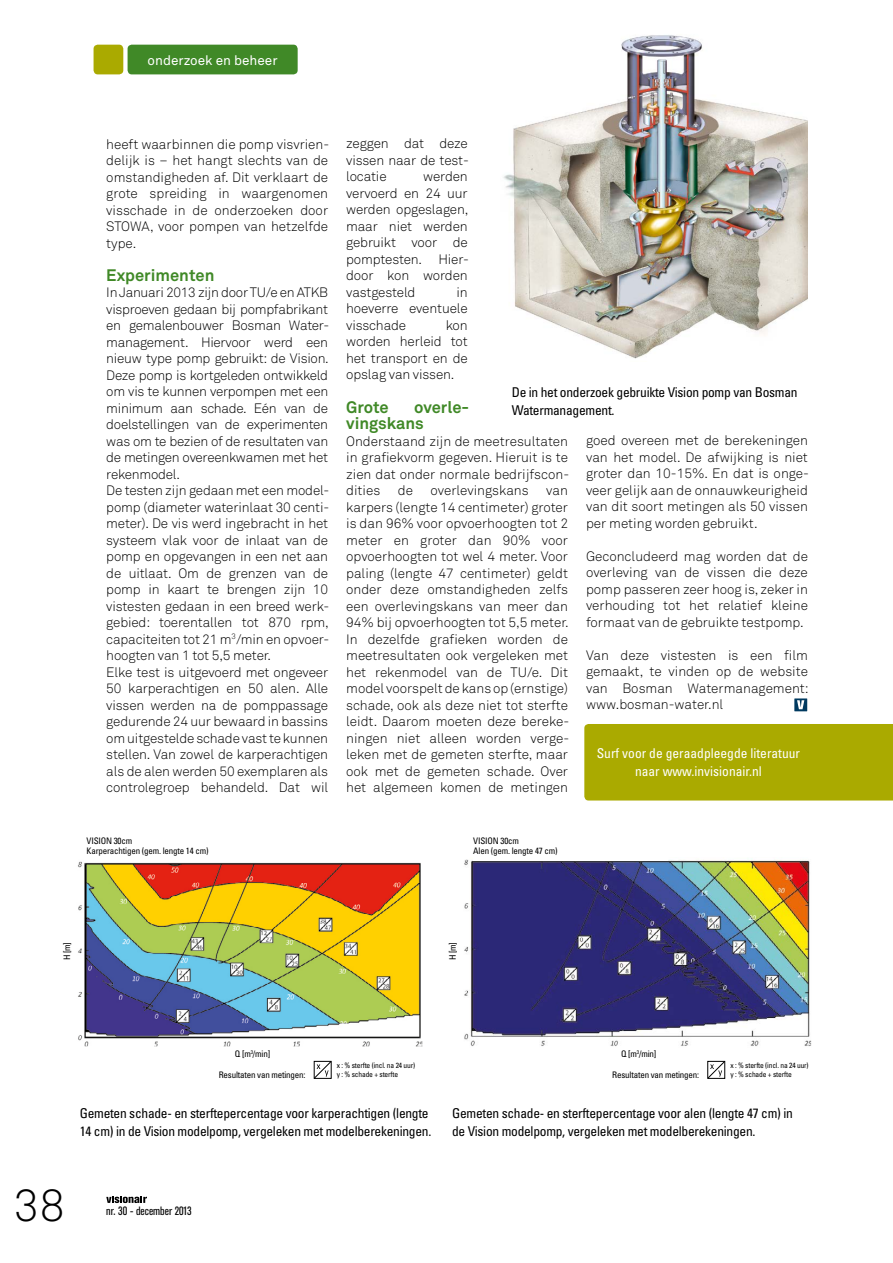
<style>
.page{position:relative;width:893px;height:1263px;background:#fff}
.page>*{position:absolute;margin:0;border:0;box-sizing:border-box;transform-origin:0 0}
.t1{font:300 45px "Akkurat";color:#000}
.t2{font:700 16.5px/16.5px "Akkurat";color:#408927}
.t3{font:300 13.5px/16.5px "Akkurat";letter-spacing:-.01em;color:#000;text-align:justify}
.t4{font:condensed 13.5px/18px "Univers";letter-spacing:-.02em;color:#000}
.t5{font:condensed 13.5px/18px "Univers";color:#fff;text-align:center}
.t6{font:13.5px "Akkurat";color:#fff}
.t7{font:12px "Akzidenz Grotesk Condensed BQ";color:#000}
.t8{font:condensed 9px/10.5px "Univers";letter-spacing:-.02em;color:#000}
.t9{font:condensed 7.5px/9px "Univers";letter-spacing:-.02em;color:#000}
</style>
<div class="page">
<svg style="left:106px;top:1197px;width:41px;height:6px"></svg>
<div style="left:584px;top:724px;width:309px;height:76px;background:#aa0"></div>
<svg style="left:794px;top:698px;width:13px;height:13px"></svg>
<img style="left:503px;top:35px;width:305px;height:324px">
<div style="left:128px;top:45px;width:170px;height:29px;background:#408927;border-radius:4px"></div>
<div style="left:94px;top:45px;width:29px;height:29px;background:#aa0;border-radius:4px"></div>
<img style="left:78px;top:861px;width:344px;height:186px">
<img style="left:464px;top:859px;width:347px;height:187px">
<div style="left:473px;top:837px;width:195px;height:24px;background:#fff"></div>
<svg style="left:314px;top:1061px;width:18px;height:18px"></svg>
<svg style="left:707px;top:1061px;width:18px;height:18px"></svg>
<p class="t6" style="left:148px;top:52px;width:131px">onderzoek en beheer</p>
<p class="t3" style="left:106px;top:136px;width:224px">heeft waarbinnen die pomp visvrien&shy;delijk is – het hangt slechts van de omstandigheden af. Dit verklaart de grote spreiding in waargenomen visschade in de onderzoeken door STOWA, voor pompen van hetzelfde type.</p>
<p class="t2" style="left:106px;top:267px;width:110px">Experimenten</p>
<p class="t3" style="left:106px;top:284px;width:225px;text-align:left">In Januari 2013 zijn door TU/e en ATKB visproeven gedaan bij pompfabrikant en gemalenbouwer Bosman Water&shy;management. Hiervoor werd een nieuw type pomp gebruikt: de Vision.<br>Deze pomp is kortgeleden ontwikkeld om vis te kunnen verpompen met een minimum aan schade. Eén van de doelstellingen van de experimenten was om te bezien of de resultaten van de metingen overeenkwamen met het rekenmodel.<br>De testen zijn gedaan met een model&shy;pomp (diameter waterinlaat 30 centi&shy;meter). De vis werd ingebracht in het systeem vlak voor de inlaat van de pomp en opgevangen in een net aan de uitlaat. Om de grenzen van de pomp in kaart te brengen zijn 10 vistesten gedaan in een breed werk&shy;gebied: toerentallen tot 870 rpm, capaciteiten tot 21 m<sup>3</sup>/min en opvoer&shy;hoogten van 1 tot 5,5 meter.<br>Elke test is uitgevoerd met ongeveer 50 karperachtigen en 50 alen. Alle vissen werden na de pomppassage gedurende 24 uur bewaard in bassins om uitgestelde schade vast te kunnen stellen. Van zowel de karperachtigen als de alen werden 50 exemplaren als controlegroep behandeld. Dat wil</p>
<p class="t3" style="left:346px;top:136px;width:124px">zeggen dat deze vissen naar de test&shy;locatie</p>
<p class="t3" style="left:346px;top:169px;width:124px;text-indent:77px">werden vervoerd en 24 uur werden opgeslagen, maar niet werden gebruikt voor de pomptesten. Hier&shy;door kon worden vastgesteld</p>
<p class="t3" style="left:346px;top:284px;width:123px;text-indent:110px">in hoeverre eventuele visschade</p>
<p class="t3" style="left:346px;top:317px;width:123px;text-indent:99px">kon worden herleid tot het transport en de opslag van vissen.</p>
<p class="t2" style="left:346px;top:399px;width:44px">Grote</p>
<p class="t4" style="left:512px;top:383px;width:287px">De in het onderzoek gebruikte Vision pomp van Bosman<br>Watermanagement.</p>
<p class="t2" style="left:346px;top:399px;width:124px;text-indent:68px">overle&shy;vingskans</p>
<p class="t3" style="left:346px;top:433px;width:225px">Onderstaand zijn de meetresultaten in grafiekvorm gegeven. Hieruit is te zien dat onder normale bedrijfscon&shy;dities</p>
<p class="t3" style="left:586px;top:433px;width:224px">goed overeen met de berekeningen van het model. De afwijking is niet groter dan 10-15%. En dat is onge&shy;veer gelijk aan de onnauwkeurigheid van dit soort metingen als 50 vissen per meting worden gebruikt.</p>
<p class="t3" style="left:586px;top:548px;width:223px">Geconcludeerd mag worden dat de overleving van de vissen die deze pomp passeren zeer hoog is, zeker in verhouding tot het relatief kleine formaat van de gebruikte testpomp.</p>
<p class="t3" style="left:586px;top:647px;width:224px">Van deze vistesten is een film gemaakt, te vinden op de website van Bosman Watermanagement: www.bosman-water.nl</p>
<p class="t3" style="left:398px;top:482px;width:17px">de</p>
<p class="t3" style="left:431px;top:482px;width:100px">overlevingskans</p>
<p class="t3" style="left:346px;top:482px;width:225px;text-indent:200px">van karpers (lengte 14 centimeter) groter is dan 96% voor opvoerhoogten tot 2 meter en groter dan 90% voor opvoerhoogten tot wel 4 meter. Voor paling (lengte 47 centimeter) geldt onder deze omstandigheden zelfs een overlevingskans van meer dan 94% bij opvoerhoogten tot 5,5 meter.<br>In dezelfde grafieken worden de meetresultaten ook vergeleken met het rekenmodel van de TU/e. Dit model voorspelt de kans op (ernstige) schade, ook als deze niet tot sterfte leidt. Daarom moeten deze bereke&shy;ningen niet alleen worden verge&shy;leken met de gemeten sterfte, maar ook met de gemeten schade. Over het algemeen komen de metingen</p>
<p class="t5" style="left:597px;top:744px;width:205px">Surf voor de geraadpleegde literatuur naar www.invisionair.nl</p>
<p class="t8" style="left:87px;top:835px;width:124px">VISION 30cm<br>Karperachtigen (gem. lengte 14 cm)</p>
<p class="t8" style="left:473px;top:835px;width:86px">VISION 30cm<br>Alen (gem. lengte 47 cm)</p>
<p class="t8" style="left:62px;top:960px;width:20px;rotate:-90deg">H [m]</p>
<p class="t8" style="left:447px;top:960px;width:20px;rotate:-90deg">H [m]</p>
<p class="t8" style="left:235px;top:1048px;width:37px">Q [m<sup>3</sup>/min]</p>
<p class="t8" style="left:621px;top:1048px;width:37px">Q [m<sup>3</sup>/min]</p>
<p class="t8" style="left:219px;top:1069px;width:88px">Resultaten van metingen:</p>
<p class="t8" style="left:612px;top:1069px;width:88px">Resultaten van metingen:</p>
<p class="t9" style="left:337px;top:1060px;width:80px">x : % sterfte (incl. na 24 uur) y : % schade + sterfte</p>
<p class="t9" style="left:730px;top:1060px;width:80px">x : % sterfte (incl. na 24 uur) y : % schade + sterfte</p>
<p class="t4" style="left:80px;top:1104px;width:353px">Gemeten schade- en sterftepercentage voor karperachtigen (lengte<br>14 cm) in de Vision modelpomp, vergeleken met modelberekeningen.</p>
<h1 class="t1" style="left:14px;top:1179px;width:53px">38</h1>
<p class="t7" style="left:106px;top:1204px;width:87px">nr. 30 - december 2013</p>
<p class="t4" style="left:452px;top:1104px;width:342px">Gemeten schade- en sterftepercentage voor alen (lengte 47 cm) in de Vision modelpomp, vergeleken met modelberekeningen.</p>
</div>
